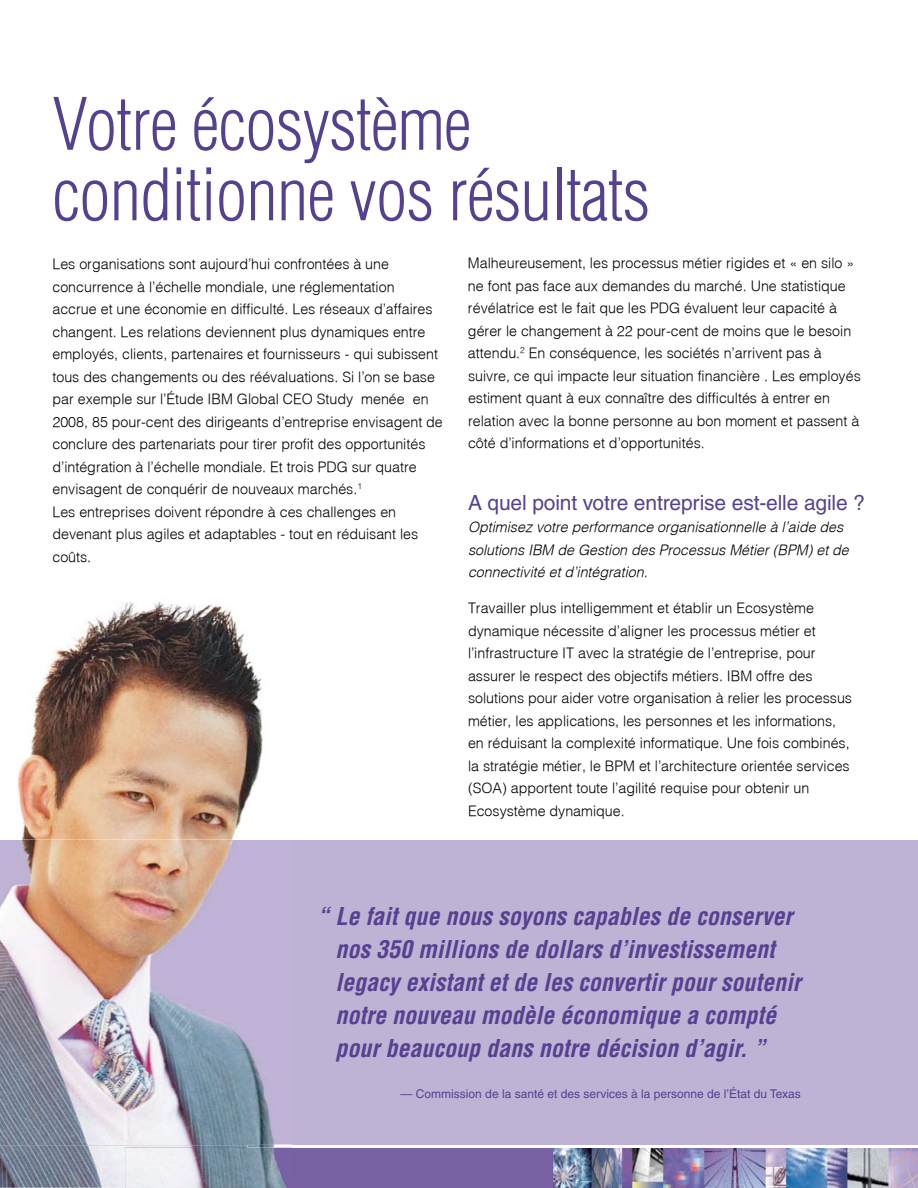
<style>
.page{position:relative;width:918px;height:1188px;background:#fff}
.page>*{position:absolute;margin:0;border:0;box-sizing:border-box;transform-origin:0 0}
.t1{font:300 condensed 70.5px/70.5px "Helvetica";letter-spacing:-.01em;color:#564190}
.t2{font:italic 700 condensed 24px/33px "Helvetica";color:#564190}
.t3{font:21px "Helvetica";letter-spacing:-.005em;color:#564190}
.t4{font:300 14.25px/22.5px "IBM Helv";color:#000}
.t5{font:italic 300 14.25px/22.5px "IBM Helv";color:#000}
.t6{font:12px "Helvetica";color:#564190}
</style>
<div class="page">
<div style="left:0;top:840px;width:918px;height:305px;background:#beb3d5"></div>
<div style="left:125px;top:1147px;width:793px;height:41px;background:#7861a3"></div>
<img style="left:553px;top:1148px;width:365px;height:40px">
<hr style="left:248px;top:1145px;width:670px;height:3px;background:#fff">
<img style="left:0;top:601px;width:263px;height:587px">
<img style="left:0;top:840px;width:292px;height:305px">
<img style="left:125px;top:1147px;width:162px;height:41px">
<img style="left:248px;top:1145px;width:44px;height:3px">
<h1 class="t1" style="left:52px;top:89px;width:599px">Votre écosystème conditionne vos résultats</h1>
<p class="t4" style="left:52px;top:252px;width:392px">Les organisations sont aujourd’hui confrontées à une concurrence à l’échelle mondiale, une réglementation<br>accrue et une économie en difficulté. Les réseaux d’affaires changent. Les relations deviennent plus dynamiques entre employés, clients, partenaires et fournisseurs - qui subissent tous des changements ou des réévaluations. Si l’on se base par exemple sur l’Étude IBM Global CEO Study menée en 2008, 85 pour-cent des dirigeants d’entreprise envisagent de conclure des partenariats pour tirer profit des opportunités d’intégration à l’échelle mondiale. Et trois PDG sur quatre envisagent de conquérir de nouveaux marchés.<sup>1<br></sup>Les entreprises doivent répondre à ces challenges en devenant plus agiles et adaptables - tout en réduisant les coûts.</p>
<p class="t4" style="left:468px;top:251px;width:394px">Malheureusement, les processus métier rigides et « en silo » ne font pas face aux demandes du marché. Une statistique révélatrice est le fait que les PDG évaluent leur capacité à gérer le changement à 22 pour-cent de moins que le besoin attendu.<sup>2</sup> En conséquence, les sociétés n’arrivent pas à suivre, ce qui impacte leur situation financière . Les employés estiment quant à eux connaître des difficultés à entrer en relation avec la bonne personne au bon moment et passent à côté d’informations et d’opportunités.</p>
<h3 class="t3" style="left:468px;top:490px;width:399px">A quel point votre entreprise est-elle agile ?</h3>
<p class="t5" style="left:468px;top:515px;width:382px">Optimisez votre performance organisationnelle à l’aide des solutions IBM de Gestion des Processus Métier (BPM) et de connectivité et d’intégration.</p>
<p class="t4" style="left:468px;top:596px;width:386px">Travailler plus intelligemment et établir un Ecosystème dynamique nécessite d’aligner les processus métier et l’infrastructure IT avec la stratégie de l’entreprise, pour assurer le respect des objectifs métiers. IBM offre des solutions pour aider votre organisation à relier les processus métier, les applications, les personnes et les informations, en réduisant la complexité informatique. Une fois combinés, la stratégie métier, le BPM et l’architecture orientée services (SOA) apportent toute l’agilité requise pour obtenir un Ecosystème dynamique.</p>
<h2 class="t2" style="left:335px;top:900px;width:467px;text-indent:-18px">“ Le fait que nous soyons capables de conserver nos 350 millions de dollars d’investissement legacy existant et de les convertir pour soutenir notre nouveau modèle économique a compté pour beaucoup dans notre décision d’agir. ”</h2>
<p class="t6" style="left:401px;top:1087px;width:402px">— Commission de la santé et des services à la personne de l’État du Texas</p>
</div>
